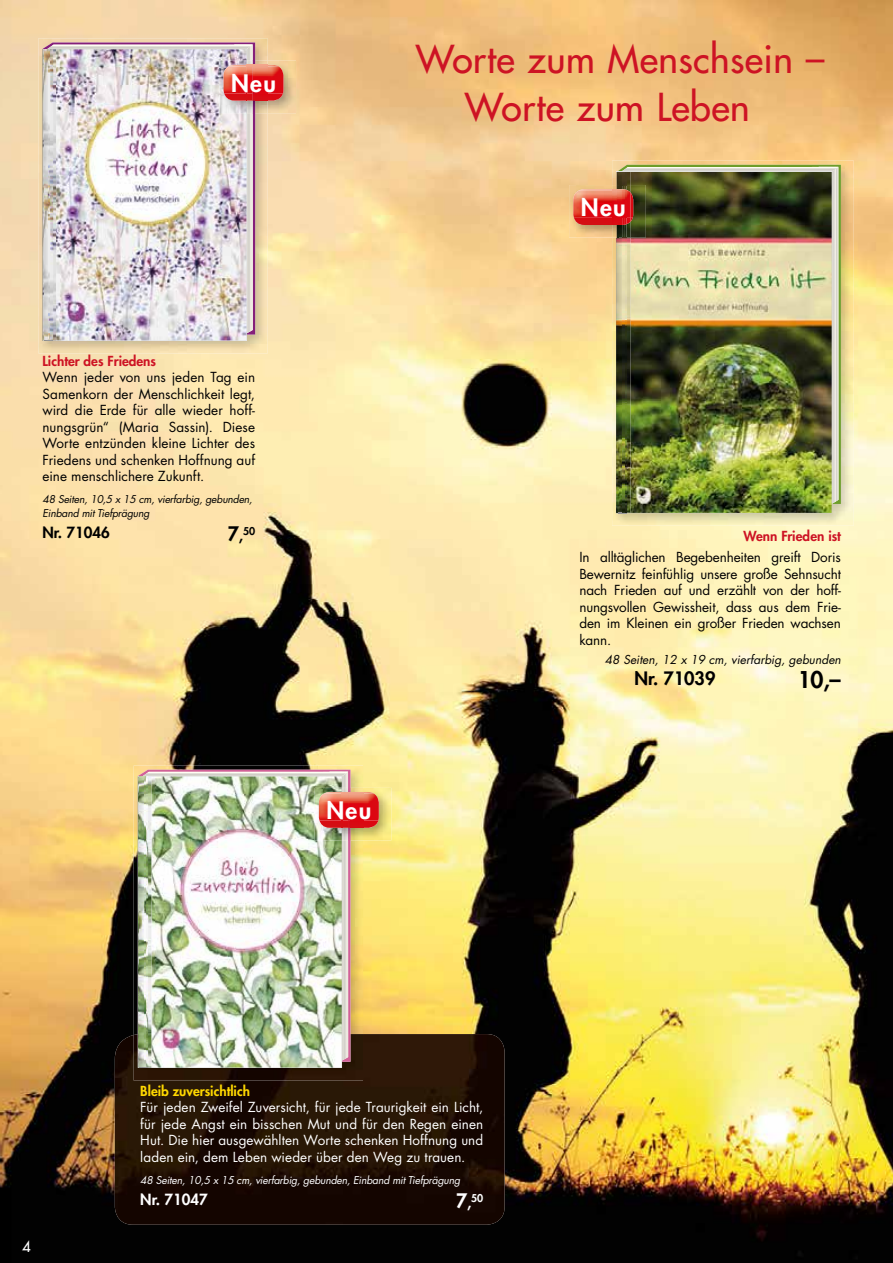
<style>
.page{position:relative;width:893px;height:1263px;background:#fff}
.page>*{position:absolute;margin:0;border:0;box-sizing:border-box;transform-origin:0 0}
.t1{font:37.5px/48px "Futura";letter-spacing:.01em;color:#cd1324}
.t2{font:800 23.4px "Futura";letter-spacing:.06em;color:#fff}
.t3{font:800 22.5px "Futura";color:#000}
.t4{font:800 18px "Futura";color:#000}
.t5{font:800 15px "Futura";color:#000}
.t6{font:800 15px "Futura";color:#fff}
.t7{font:15px "Futura";color:#fff}
.t8{font:13.5px/16.5px "Futura";letter-spacing:-.01em;color:#000;text-align:justify}
.t9{font:13.5px/16.5px "Futura";letter-spacing:.005em;color:#fff;text-align:justify}
.t10{font:800 13.5px "Futura";color:#cd1324}
.t11{font:800 13.5px "Futura";color:#ffd800}
.t12{font:italic 12px "Futura";color:#000}
.t13{font:italic 10.5px/13.5px "Futura";letter-spacing:-.02em;color:#000}
.t14{font:italic 10.5px "Futura";letter-spacing:-.02em;color:#fff}
.t15{font:800 10.5px "Futura";color:#000}
.t16{font:800 10.5px "Futura";color:#fff}
.s1{font-size:19.5px}
.s2{font-size:15px}
</style>
<div class="page">
<img style="left:0;top:0;width:893px;height:1263px">
<img style="left:38px;top:38px;width:230px;height:315px">
<img style="left:279px;top:61px;width:17px;height:52px">
<img style="left:279px;top:66px;width:4px;height:35px">
<img style="left:43px;top:44px;width:236px;height:297px">
<img style="left:612px;top:161px;width:242px;height:365px">
<img style="left:569px;top:185px;width:43px;height:53px">
<img style="left:578px;top:189px;width:34px;height:2px">
<img style="left:573px;top:191px;width:39px;height:34px">
<img style="left:612px;top:167px;width:226px;height:347px">
<img style="left:115px;top:1034px;width:390px;height:191px">
<img style="left:134px;top:765px;width:229px;height:315px">
<img style="left:374px;top:788px;width:17px;height:52px">
<img style="left:374px;top:793px;width:5px;height:35px">
<img style="left:138px;top:771px;width:236px;height:298px">
<h2 class="t2" style="left:231px;top:67px;width:46px">Neu</h2>
<h1 class="t1" style="left:465px;top:35px;width:361px;text-indent:-49px">Worte zum Menschsein –<br>Worte zum Leben</h1>
<h2 class="t2" style="left:581px;top:192px;width:46px">Neu</h2>
<p class="t10" style="left:43px;top:352px;width:115px">Lichter des Friedens</p>
<p class="t8" style="left:43px;top:369px;width:214px">Wenn jeder von uns jeden Tag ein Samenkorn der Menschlichkeit legt, wird die Erde für alle wieder hoff&shy;nungsgrün“ (Maria Sassin). Diese Worte entzünden kleine Lichter des Friedens und schenken Hoffnung auf eine menschlichere Zukunft.</p>
<p class="t13" style="left:43px;top:493px;width:212px">48 Seiten, 10,5 x 15 cm, vierfarbig, gebunden,<br>Einband mit Tiefprägung</p>
<p class="t5" style="left:43px;top:522px;width:69px">Nr. 71046</p>
<p class="t15" style="left:228px;top:524px;width:29px"><span class="s1">7</span><span class="s2">,</span>50</p>
<h2 class="t2" style="left:326px;top:795px;width:46px">Neu</h2>
<p class="t10" style="left:743px;top:527px;width:99px">Wenn Frieden ist</p>
<p class="t8" style="left:579px;top:549px;width:263px">In alltäglichen Begebenheiten greift Doris Bewernitz feinfühlig unsere große Sehnsucht nach Frieden auf und erzählt von der hoff&shy;nungsvollen Gewissheit, dass aus dem Frie&shy;den im Kleinen ein großer Frieden wachsen kann.</p>
<p class="t12" style="left:605px;top:651px;width:238px">48 Seiten, 12 x 19 cm, vierfarbig, gebunden</p>
<h3 class="t4" style="left:634px;top:666px;width:82px">Nr. 71039</h3>
<h3 class="t3" style="left:798px;top:664px;width:45px">10,–</h3>
<p class="t7" style="left:22px;top:1236px;width:10px">4</p>
<p class="t11" style="left:140px;top:1082px;width:111px">Bleib zuversichtlich</p>
<p class="t9" style="left:140px;top:1099px;width:345px">Für jeden Zweifel Zuversicht, für jede Traurigkeit ein Licht, für jede Angst ein bisschen Mut und für den Regen einen Hut. Die hier ausgewählten Worte schenken Hoffnung und laden ein, dem Leben wieder über den Weg zu trauen.</p>
<p class="t14" style="left:140px;top:1173px;width:321px">48 Seiten, 10,5 x 15 cm, vierfarbig, gebunden, Einband mit Tiefprägung</p>
<p class="t6" style="left:140px;top:1189px;width:69px">Nr. 71047</p>
<p class="t16" style="left:456px;top:1191px;width:29px"><span class="s1">7</span><span class="s2">,</span>50</p>
</div>
